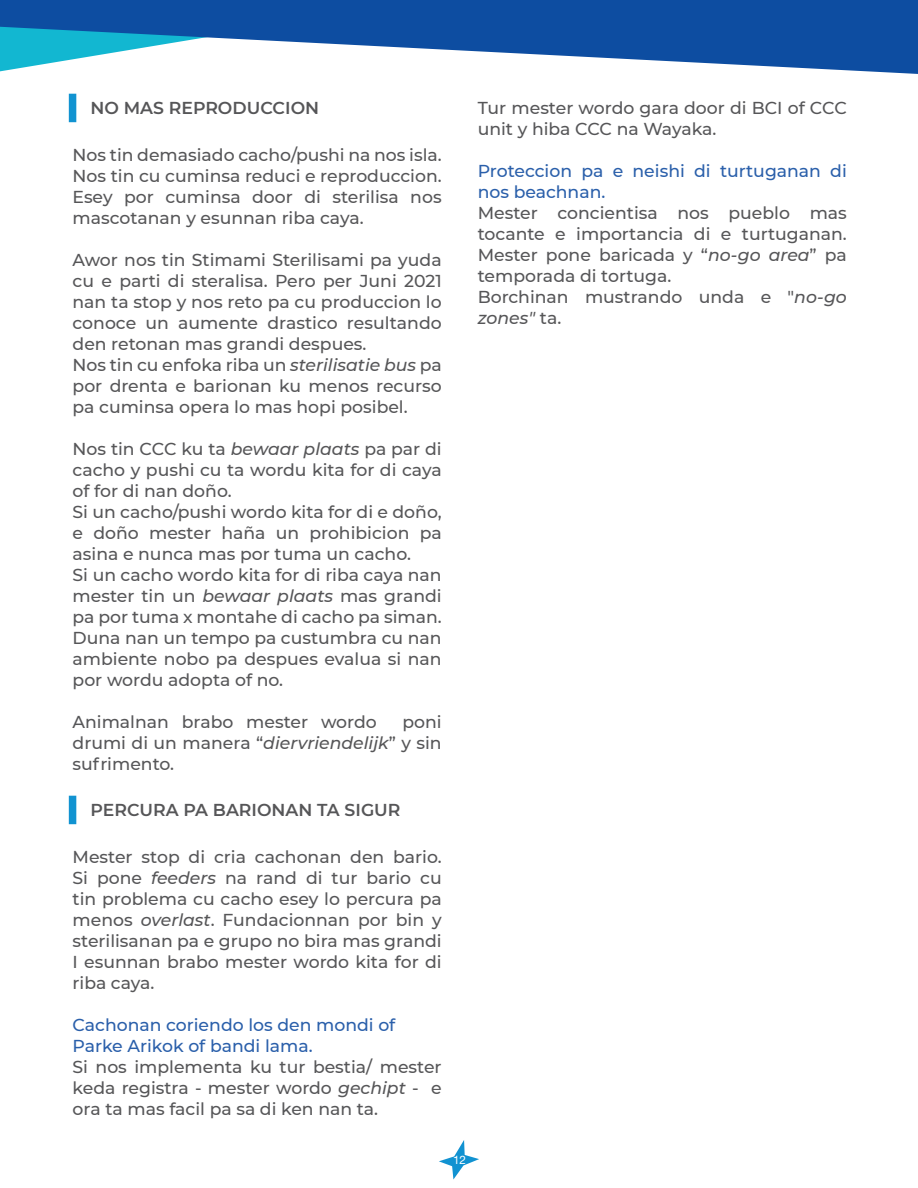
<style>
.page{position:relative;width:918px;height:1188px;background:#fff}
.page>*{position:absolute;margin:0;border:0;box-sizing:border-box;transform-origin:0 0}
.t1{font:500 17.25px/21px "Montserrat";color:#565658;text-align:justify}
.Inside_Subtitel{font:500 17.25px/21px "Montserrat";color:#2a5faa}
.SubTitles{font:600 17.25px "Montserrat";color:#565658}
.t2{font:11.7px "Helvetica Neue LT Std";color:#fff}
.s1{font-style:italic}
</style>
<div class="page">
<svg style="left:439px;top:1140px;width:40px;height:40px"></svg>
<div style="left:69px;top:97px;width:7px;height:21px;background:#1193d1"></div>
<div style="left:69px;top:799px;width:7px;height:21px;background:#1193d1"></div>
<svg style="left:0;top:0;width:918px;height:74px;fill:#0d4da1"></svg>
<p class="SubTitles" style="left:91px;top:96px;width:230px">NO MAS REPRODUCCION</p>
<p class="t1" style="left:73px;top:143px;width:371px">Nos tin demasiado cacho/pushi na nos isla.<br>Nos tin cu cuminsa reduci e reproduccion.<br>Esey por cuminsa door di sterilisa nos mascotanan y esunnan riba caya.</p>
<p class="t1" style="left:73px;top:248px;width:371px">Awor nos tin Stimami Sterilisami pa yuda cu e parti di steralisa. Pero per Juni 2021 nan ta stop y nos reto pa cu produccion lo conoce un aumente drastico resultando den retonan mas grandi despues.</p>
<p class="t1" style="left:73px;top:353px;width:371px">Nos tin cu enfoka riba un <span class="s1">sterilisatie bus</span> pa por drenta e barionan ku menos recurso pa cuminsa opera lo mas hopi posibel.</p>
<p class="t1" style="left:73px;top:437px;width:371px">Nos tin CCC ku ta <span class="s1">bewaar plaats</span> pa par di cacho y pushi cu ta wordu kita for di caya of for di nan doño.</p>
<p class="t1" style="left:73px;top:500px;width:371px">Si un cacho/pushi wordo kita for di e doño, e doño mester haña un prohibicion pa asina e nunca mas por tuma un cacho.</p>
<p class="t1" style="left:73px;top:563px;width:371px">Si un cacho wordo kita for di riba caya nan mester tin un <span class="s1">bewaar plaats</span> mas grandi pa por tuma x montahe di cacho pa siman.<br>Duna nan un tempo pa custumbra cu nan ambiente nobo pa despues evalua si nan por wordu adopta of no.</p>
<p class="t1" style="left:73px;top:710px;width:306px">Animalnan brabo mester wordo</p>
<p class="t1" style="left:73px;top:710px;width:371px;text-indent:330px">poni drumi di un manera “<span class="s1">diervriendelijk</span>” y sin sufrimento.</p>
<p class="SubTitles" style="left:91px;top:798px;width:311px">PERCURA PA BARIONAN TA SIGUR</p>
<p class="t1" style="left:73px;top:845px;width:371px">Mester stop di cria cachonan den bario.<br>Si pone <span class="s1">feeders</span> na rand di tur bario cu tin problema cu cacho esey lo percura pa menos <span class="s1">overlast</span>. Fundacionnan por bin y sterilisanan pa e grupo no bira mas grandi I esunnan brabo mester wordo kita for di riba caya.</p>
<p class="Inside_Subtitel" style="left:73px;top:1013px;width:324px">Cachonan coriendo los den mondi of<br>Parke Arikok of bandi lama.</p>
<p class="t1" style="left:73px;top:1055px;width:371px">Si nos implementa ku tur bestia/ mester keda registra - mester wordo <span class="s1">gechipt</span> - e ora ta mas facil pa sa di ken nan ta.</p>
<p class="t1" style="left:478px;top:97px;width:371px">Tur mester wordo gara door di BCI of CCC unit y hiba CCC na Wayaka.</p>
<p class="Inside_Subtitel" style="left:478px;top:160px;width:371px">Proteccion pa e neishi di turtuganan di nos beachnan.</p>
<p class="t1" style="left:478px;top:202px;width:371px">Mester concientisa nos pueblo mas tocante e importancia di e turtuganan.<br>Mester pone baricada y “<span class="s1">no-go area</span>” pa temporada di tortuga.</p>
<p class="t1" style="left:478px;top:286px;width:371px">Borchinan mustrando unda e "<span class="s1">no-go zones"</span> ta.</p>
<p class="t2" style="left:453px;top:1153px;width:15px">12</p>
</div>
